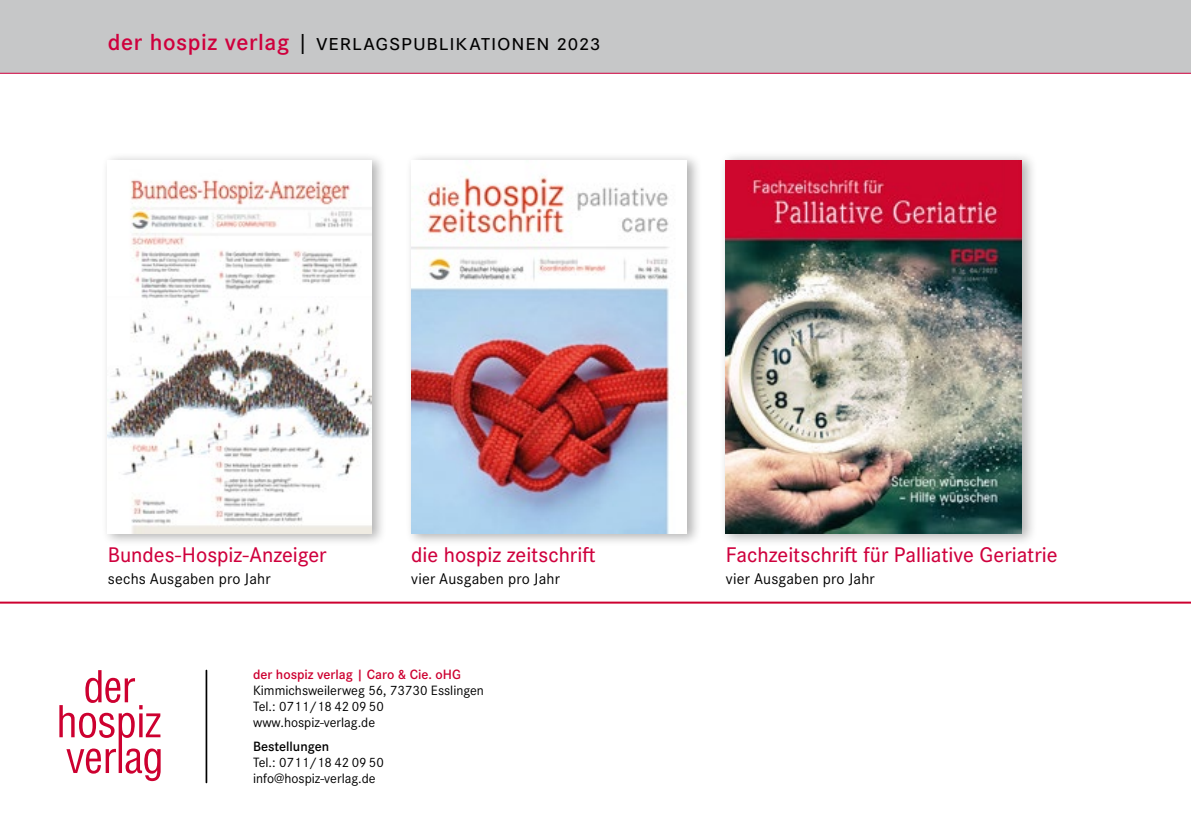
<style>
.page{position:relative;width:1191px;height:840px;background:#fff}
.page>*{position:absolute;margin:0;border:0;box-sizing:border-box;transform-origin:0 0}
.t1{font:24px "Corporate S Pro";letter-spacing:.03em;color:#000}
.t2{font:500 22px "Corporate S Pro";color:#cf003d}
.t3{font:16px "Corporate S Pro";letter-spacing:.01em;color:#000}
.t4{font:14px/16px "Corporate S Pro";color:#000}
.t5{font:600 14px "Corporate S Pro";color:#cd0030}
.t6{font:600 14px "Corporate S Pro";color:#000}
.s1{font-weight:600;color:#cf003d}
</style>
<div class="page">
<div style="left:0;top:0;width:1191px;height:74px;background:#c6c7c8"></div>
<svg style="left:59px;top:670px;width:102px;height:110px"></svg>
<hr style="left:0;top:601px;width:1191px;height:2px;background:#cd0030">
<hr style="left:206px;top:669px;width:1px;height:113px;background:#000">
<div style="left:101px;top:151px;width:286px;height:395px;background:#000;opacity:.3"></div>
<img style="left:108px;top:160px;width:263px;height:373px">
<div style="left:405px;top:151px;width:297px;height:395px;background:#000;opacity:.3"></div>
<img style="left:411px;top:160px;width:275px;height:373px">
<div style="left:719px;top:151px;width:318px;height:396px;background:#000;opacity:.3"></div>
<img style="left:726px;top:160px;width:295px;height:373px">
<h1 class="t1" style="left:108px;top:25px;width:494px"><span class="s1">der hospiz verlag</span> | verlagspublikationen 2023</h1>
<h2 class="t2" style="left:108px;top:537px;width:220px">Bundes-Hospiz-Anzeiger</h2>
<p class="t3" style="left:108px;top:566px;width:164px">sechs Ausgaben pro Jahr</p>
<h2 class="t2" style="left:411px;top:537px;width:186px">die hospiz zeitschrift</h2>
<p class="t3" style="left:411px;top:566px;width:150px">vier Ausgaben pro Jahr</p>
<p class="t5" style="left:253px;top:663px;width:209px">der hospiz verlag | Caro &amp; Cie. oHG</p>
<p class="t4" style="left:253px;top:681px;width:232px">Kimmichsweilerweg 56, 73730 Esslingen<br>Tel.: 0711/18 42 09 50 www.hospiz-verlag.de</p>
<p class="t6" style="left:253px;top:735px;width:77px">Bestellungen</p>
<p class="t4" style="left:253px;top:753px;width:132px">Tel.: 0711/18 42 09 50 info@hospiz-verlag.de</p>
<h2 class="t2" style="left:726px;top:537px;width:333px">Fachzeitschrift für Palliative Geriatrie</h2>
<p class="t3" style="left:726px;top:566px;width:150px">vier Ausgaben pro Jahr</p>
</div>
